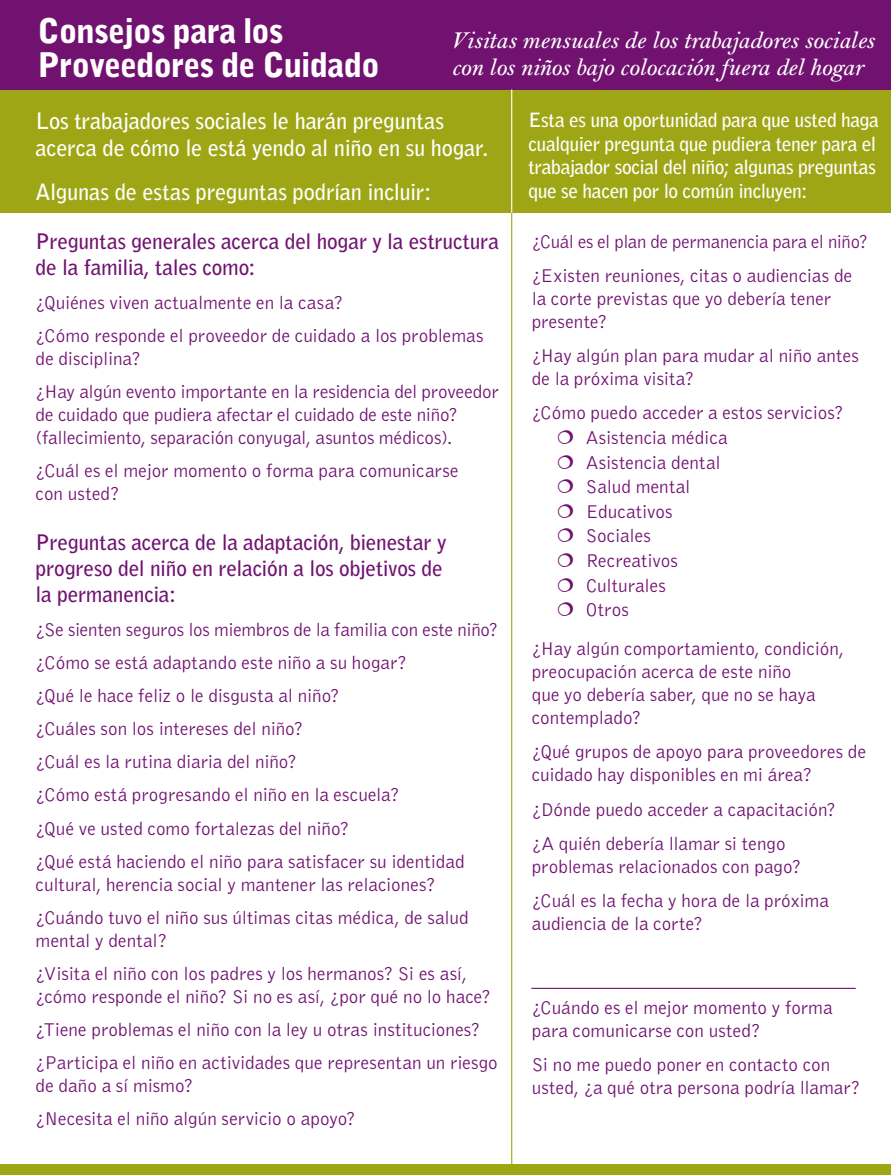
<style>
.page{position:relative;width:891px;height:1175px;background:#fff}
.page>*{position:absolute;margin:0;border:0;box-sizing:border-box;transform-origin:0 0}
.t1{font:900 33.75px/33.8px "Bell Gothic Std";letter-spacing:-.03em;color:#fff}
.t2{font:italic 600 24.75px/27px "Bell MT Std";letter-spacing:-.015em;color:#fff}
.t3{font:700 22.5px/27px "Bell Gothic Std";letter-spacing:-.01em;color:#fff}
.t4{font:700 21.38px/25.7px "Bell Gothic Std";letter-spacing:-.01em;color:#711271}
.t5{font:700 19.57px/23.4px "Bell Gothic Std";letter-spacing:-.02em;color:#fff}
.t6{font:300 19.12px/22.9px "Bell Gothic Std";color:#711271}
</style>
<div class="page">
<div style="left:0;top:79px;width:891px;height:134px;background:#9ea615"></div>
<div style="left:0;top:0;width:891px;height:89px;background:#711271"></div>
<hr style="left:511px;top:94px;width:1px;height:1072px;background:#9ea615">
<hr style="left:511px;top:89px;width:1px;height:124px;background:#fff">
<div style="left:0;top:1164px;width:891px;height:10px;background:#9ea615"></div>
<hr style="left:531px;top:987px;width:325px;height:2px;background:#711271">
<p class="t1" style="left:38px;top:15px;width:344px">Consejos para los<br>Proveedores de Cuidado</p>
<p class="t2" style="left:451px;top:27px;width:425px">Visitas mensuales de los trabajadores sociales con los niños bajo colocación fuera del hogar</p>
<p class="t3" style="left:36px;top:108px;width:454px">Los trabajadores sociales le harán preguntas acerca de cómo le está yendo al niño en su hogar.</p>
<p class="t3" style="left:36px;top:178px;width:397px">Algunas de estas preguntas podrían incluir:</p>
<p class="t4" style="left:36px;top:229px;width:465px">Preguntas generales acerca del hogar y la estructura de la familia, tales como:</p>
<p class="t6" style="left:36px;top:292px;width:309px">¿Quiénes viven actualmente en la casa?</p>
<p class="t6" style="left:36px;top:325px;width:450px">¿Cómo responde el proveedor de cuidado a los problemas de disciplina?</p>
<p class="t6" style="left:36px;top:381px;width:465px">¿Hay algún evento importante en la residencia del proveedor de cuidado que pudiera afectar el cuidado de este niño? (fallecimiento, separación conyugal, asuntos médicos).</p>
<p class="t6" style="left:36px;top:460px;width:425px">¿Cuál es el mejor momento o forma para comunicarse con usted?</p>
<p class="t4" style="left:36px;top:530px;width:412px">Preguntas acerca de la adaptación, bienestar y progreso del niño en relación a los objetivos de la permanencia:</p>
<p class="t6" style="left:36px;top:618px;width:464px">¿Se sienten seguros los miembros de la familia con este niño?</p>
<p class="t6" style="left:36px;top:652px;width:373px">¿Cómo se está adaptando este niño a su hogar?</p>
<p class="t6" style="left:36px;top:685px;width:306px">¿Qué le hace feliz o le disgusta al niño?</p>
<p class="t6" style="left:36px;top:718px;width:269px">¿Cuáles son los intereses del niño?</p>
<p class="t6" style="left:36px;top:751px;width:263px">¿Cuál es la rutina diaria del niño?</p>
<p class="t6" style="left:36px;top:784px;width:366px">¿Cómo está progresando el niño en la escuela?</p>
<p class="t6" style="left:36px;top:817px;width:315px">¿Qué ve usted como fortalezas del niño?</p>
<p class="t6" style="left:36px;top:850px;width:430px">¿Qué está haciendo el niño para satisfacer su identidad cultural, herencia social y mantener las relaciones?</p>
<p class="t6" style="left:36px;top:906px;width:435px">¿Cuándo tuvo el niño sus últimas citas médica, de salud mental y dental?</p>
<p class="t6" style="left:36px;top:962px;width:457px">¿Visita el niño con los padres y los hermanos? Si es así, ¿cómo responde el niño? Si no es así, ¿por qué no lo hace?</p>
<p class="t6" style="left:36px;top:1018px;width:446px">¿Tiene problemas el niño con la ley u otras instituciones?</p>
<p class="t6" style="left:36px;top:1051px;width:464px">¿Participa el niño en actividades que representan un riesgo de daño a sí mismo?</p>
<p class="t6" style="left:36px;top:1107px;width:322px">¿Necesita el niño algún servicio o apoyo?</p>
<p class="t5" style="left:528px;top:109px;width:352px">Esta es una oportunidad para que usted haga cualquier pregunta que pudiera tener para el trabajador social del niño; algunas preguntas que se hacen por lo común incluyen:</p>
<p class="t6" style="left:532px;top:230px;width:338px">¿Cuál es el plan de permanencia para el niño?</p>
<p class="t6" style="left:532px;top:265px;width:322px">¿Existen reuniones, citas o audiencias de la corte previstas que yo debería tener presente?</p>
<p class="t6" style="left:532px;top:345px;width:329px">¿Hay algún plan para mudar al niño antes de la próxima visita?</p>
<p class="t6" style="left:532px;top:402px;width:313px">¿Cómo puedo acceder a estos servicios?</p>
<p class="t6" style="left:586px;top:427px;width:143px">Asistencia médica</p>
<p class="t6" style="left:586px;top:451px;width:137px">Asistencia dental</p>
<p class="t6" style="left:586px;top:476px;width:106px">Salud mental</p>
<p class="t6" style="left:586px;top:500px;width:88px">Educativos</p>
<p class="t6" style="left:586px;top:525px;width:67px">Sociales</p>
<p class="t6" style="left:586px;top:549px;width:94px">Recreativos</p>
<p class="t6" style="left:586px;top:574px;width:82px">Culturales</p>
<p class="t6" style="left:586px;top:599px;width:45px">Otros</p>
<p class="t6" style="left:532px;top:638px;width:314px">¿Hay algún comportamiento, condición, preocupación acerca de este niño<br>que yo debería saber, que no se haya contemplado?</p>
<p class="t6" style="left:532px;top:741px;width:336px">¿Qué grupos de apoyo para proveedores de cuidado hay disponibles en mi área?</p>
<p class="t6" style="left:532px;top:798px;width:306px">¿Dónde puedo acceder a capacitación?</p>
<p class="t6" style="left:532px;top:832px;width:271px">¿A quién debería llamar si tengo problemas relacionados con pago?</p>
<p class="t6" style="left:532px;top:890px;width:299px">¿Cuál es la fecha y hora de la próxima audiencia de la corte?</p>
<p class="t6" style="left:532px;top:996px;width:302px">¿Cuándo es el mejor momento y forma para comunicarse con usted?</p>
<p class="t6" style="left:532px;top:1053px;width:330px">Si no me puedo poner en contacto con usted, ¿a qué otra persona podría llamar?</p>
</div>
